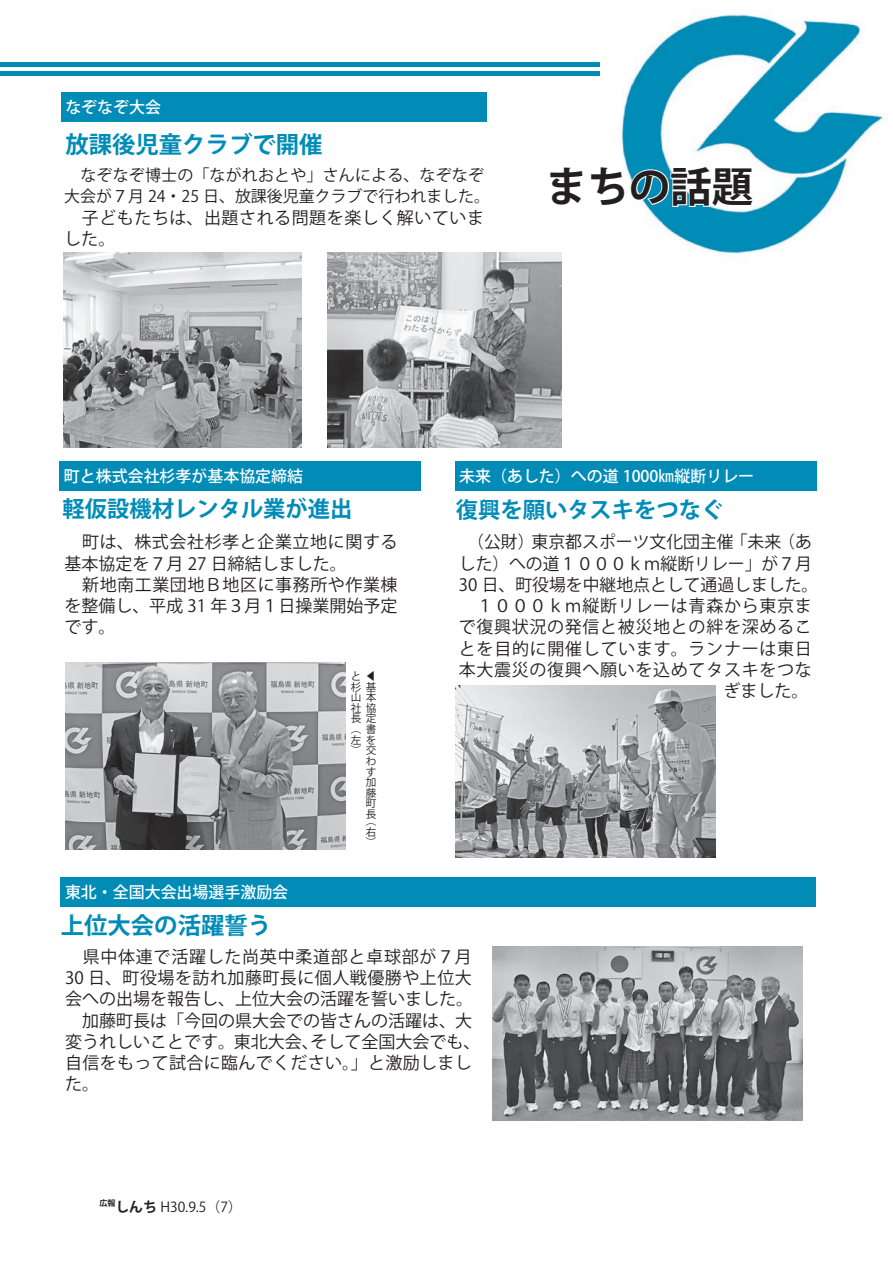
<style>
.page{position:relative;width:893px;height:1263px;background:#fff}
.page>*{position:absolute;margin:0;border:0;box-sizing:border-box;transform-origin:0 0}
.t1{font:700 41.4px "Koz Go Pro";color:#231f20}
.t2{font:700 23.4px "Koz Go Pro";color:#008cb7}
.t3{font:700 22.35px "Koz Go Pro";color:#008cb7}
.t4{font:16.95px/21.3px "Koz Go Pro";letter-spacing:.03em;color:#231f20}
.t5{font:16.95px "Koz Go Pro";color:#231f20}
.t6{font:500 15.9px "Koz Go Pro";color:#fff}
.t7{font:15.9px/21.3px "Koz Go Pro";color:#231f20}
.t8{font:13.8px "Koz Go Pro";color:#231f20}
.t9{font:10.65px/10.6px "Koz Go Pro";color:#231f20}
.t10{font:700 8.1px "Koz Go Pro";color:#231f20}
.s1{font-weight:700}
</style>
<div class="page">
<hr style="left:0;top:63px;width:814px;height:4px;background:#008cb7">
<hr style="left:0;top:71px;width:814px;height:4px;background:#008cb7">
<img style="left:601px;top:14px;width:284px;height:243px">
<svg style="left:601px;top:166px;width:153px;height:42px"></svg>
<div style="left:61px;top:92px;width:425px;height:30px;background:#008cb7"></div>
<img style="left:63px;top:252px;width:238px;height:196px">
<img style="left:327px;top:252px;width:234px;height:196px">
<div style="left:60px;top:461px;width:361px;height:29px;background:#008cb7"></div>
<img style="left:65px;top:663px;width:281px;height:187px">
<img style="left:493px;top:946px;width:310px;height:175px">
<div style="left:61px;top:877px;width:755px;height:29px;background:#008cb7"></div>
<div style="left:455px;top:461px;width:361px;height:29px;background:#008cb7"></div>
<img style="left:456px;top:685px;width:259px;height:172px">
<p class="t6" style="left:65px;top:97px;width:97px">なぞなぞ大会</p>
<h2 class="t2" style="left:65px;top:129px;width:259px">放課後児童クラブで開催</h2>
<p class="t7" style="left:64px;top:165px;width:427px;text-indent:16px">なぞなぞ博士の「ながれおとや」さんによる、なぞなぞ大会が７月 24・25 日、放課後児童クラブで行われました。</p>
<p class="t4" style="left:64px;top:207px;width:421px">　子どもたちは、出題される問題を楽しく解いていました。</p>
<h1 class="t1" style="left:546px;top:160px;width:209px">まちの話題</h1>
<p class="t6" style="left:64px;top:466px;width:241px">町と株式会社杉孝が基本協定締結</p>
<h3 class="t3" style="left:62px;top:494px;width:292px">軽仮設機材レンタル業が進出</h3>
<p class="t4" style="left:65px;top:532px;width:334px">　町は、株式会社杉孝と企業立地に関する基本協定を７月 27 日締結しました。<br>　新地南工業団地Ｂ地区に事務所や作業棟を整備し、平成 31 年３月１日操業開始予定です。</p>
<p class="t9" style="left:366px;top:671px;width:10px">◀</p>
<p class="t9" style="left:351px;top:671px;width:27px">と<br>杉基山<br>社協長定</p>
<p class="t9" style="left:366px;top:692px;width:12px">本</p>
<p class="t9" style="left:351px;top:724px;width:27px">（書</p>
<p class="t9" style="left:351px;top:735px;width:26px">左を</p>
<p class="t9" style="left:351px;top:745px;width:27px">( 交</p>
<p class="t9" style="left:366px;top:756px;width:12px;text-align:justify">わす加藤町長</p>
<p class="t9" style="left:366px;top:816px;width:12px">（</p>
<p class="t9" style="left:366px;top:827px;width:12px">右</p>
<p class="t9" style="left:366px;top:837px;width:12px">(</p>
<p class="t6" style="left:459px;top:466px;width:296px">未来（あした）への道 1000㎞縦断リレー</p>
<h3 class="t3" style="left:456px;top:496px;width:269px">復興を願いタスキをつなぐ</h3>
<p class="t5" style="left:532px;top:531px;width:204px">東京都スポーツ文化団主催</p>
<p class="t4" style="left:731px;top:532px;width:52px">「未来</p>
<p class="t4" style="left:459px;top:532px;width:77px">　（公財）</p>
<p class="t5" style="left:459px;top:552px;width:354px">した）への道１０００ｋｍ縦断リレー」が７月</p>
<p class="t5" style="left:459px;top:574px;width:361px">30 日、町役場を中継地点として通過しました。</p>
<p class="t4" style="left:459px;top:596px;width:354px">　１０００ｋｍ縦断リレーは青森から東京ま</p>
<p class="t4" style="left:459px;top:617px;width:354px">で復興状況の発信と被災地との絆を深めるこ</p>
<p class="t4" style="left:459px;top:638px;width:355px">とを目的に開催しています。ランナーは東日</p>
<p class="t4" style="left:459px;top:659px;width:354px">本大震災の復興へ願いを込めてタスキをつな</p>
<p class="t4" style="left:723px;top:681px;width:87px">ぎました。</p>
<p class="t4" style="left:778px;top:532px;width:35px">（あ</p>
<p class="t6" style="left:65px;top:882px;width:225px">東北・全国大会出場選手激励会</p>
<h2 class="t2" style="left:61px;top:911px;width:212px">上位大会の活躍誓う</h2>
<p class="t4" style="left:65px;top:946px;width:408px">　県中体連で活躍した尚英中柔道部と卓球部が７月</p>
<p class="t4" style="left:65px;top:968px;width:408px">30 日、町役場を訪れ加藤町長に個人戦優勝や上位大</p>
<p class="t5" style="left:65px;top:988px;width:410px">会への出場を報告し、上位大会の活躍を誓いました。</p>
<p class="t5" style="left:65px;top:1009px;width:408px">　加藤町長は「今回の県大会での皆さんの活躍は、大</p>
<p class="t5" style="left:310px;top:1031px;width:172px">そして全国大会でも、</p>
<p class="t4" style="left:65px;top:1031px;width:408px">変うれしいことです。東北大会、<br>自信をもって試合に臨んでください。」と激励しました。</p>
<p class="t10" style="left:99px;top:1197px;width:18px">広報</p>
<p class="t8" style="left:115px;top:1198px;width:128px"><span class="s1">しんち</span> H30.9.5) (7</p>
</div>
